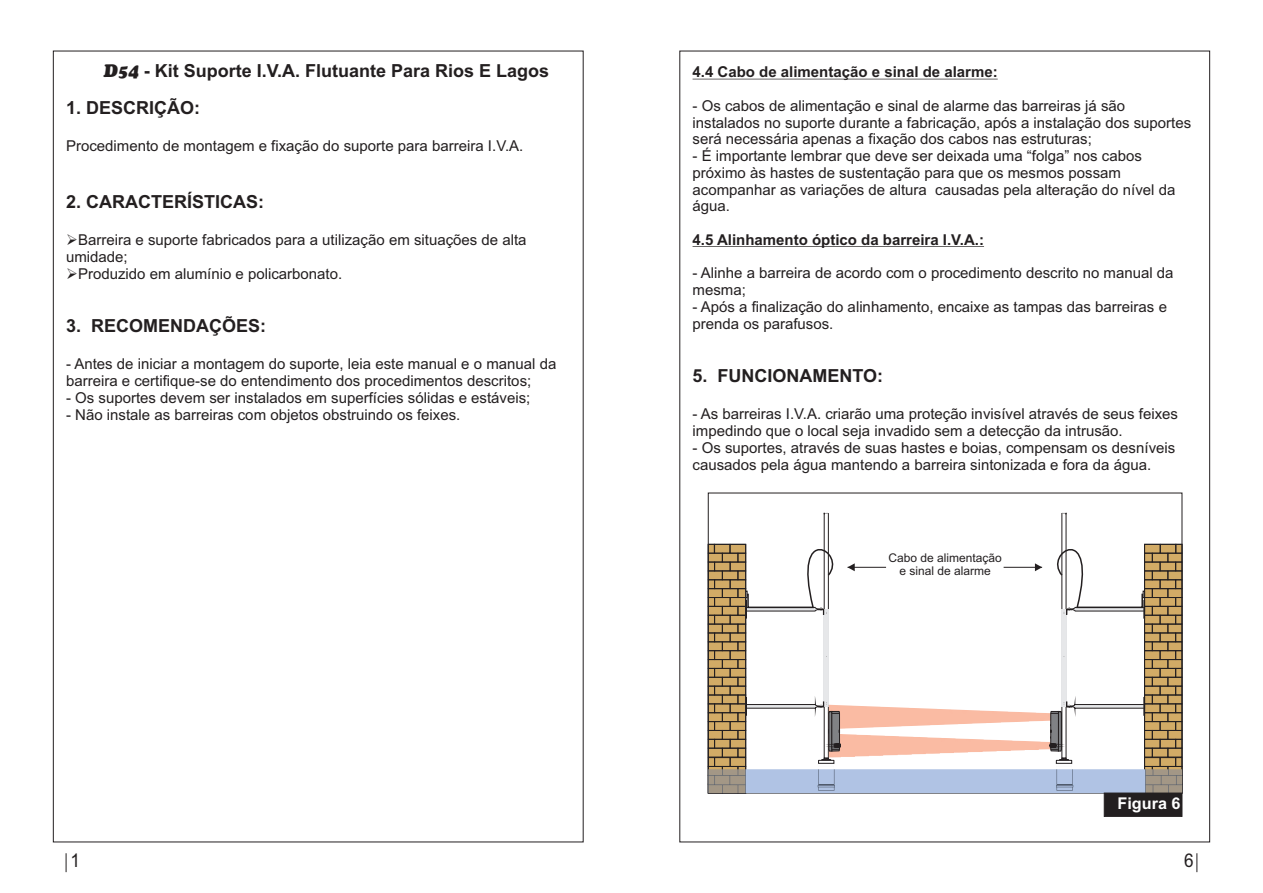
<style>
.page{position:relative;width:1263px;height:893px;background:#fff}
.page>*{position:absolute;margin:0;border:0;box-sizing:border-box;transform-origin:0 0}
.t1{font:18.9px "Arial";color:#231f20;scale:.91 1}
.t2{font:700 18px "Arial";color:#231f20}
.t3{font:700 16.2px "Arial";color:#fff}
.t4{font:15px/16.8px "Arial";color:#231f20}
.t5{font:700 15px "Arial";color:#231f20}
.t6{font:12px/13.4px "Arial";color:#231f20;text-align:center}
.s1{font-family:"Cupertino Plain";font-weight:400;font-style:italic}
</style>
<div class="page">
<svg style="left:1197px;top:853px;width:1px;height:19px"></svg>
<svg style="left:66px;top:853px;width:1px;height:19px"></svg>
<hr style="left:692px;top:79px;width:306px;height:1px;background:#231f20">
<hr style="left:692px;top:246px;width:292px;height:1px;background:#231f20">
<hr style="left:1003px;top:567px;width:39px;height:1px;background:#231f20">
<hr style="left:847px;top:567px;width:39px;height:1px;background:#231f20">
<img style="left:855px;top:734px;width:180px;height:23px">
<svg style="left:708px;top:512px;width:147px;height:281px"></svg>
<svg style="left:1035px;top:512px;width:147px;height:305px"></svg>
<p class="t2" style="left:103px;top:64px;width:448px"><span class="s1">D54</span> - Kit Suporte I.V.A. Flutuante Para Rios E Lagos</p>
<p class="t2" style="left:66px;top:101px;width:136px">1. DESCRIÇÃO:</p>
<p class="t4" style="left:66px;top:139px;width:459px">Procedimento de montagem e fixação do suporte para barreira I.V.A.</p>
<p class="t2" style="left:66px;top:195px;width:199px">2. CARACTERÍSTICAS:</p>
<p class="t4" style="left:66px;top:233px;width:462px">➢Barreira e suporte fabricados para a utilização em situações de alta umidade;</p>
<p class="t4" style="left:66px;top:267px;width:278px">➢Produzido em alumínio e policarbonato.</p>
<p class="t2" style="left:66px;top:319px;width:202px">3. RECOMENDAÇÕES:</p>
<p class="t4" style="left:66px;top:357px;width:492px">- Antes de iniciar a montagem do suporte, leia este manual e o manual da barreira e certifique-se do entendimento dos procedimentos descritos;</p>
<p class="t4" style="left:66px;top:391px;width:466px">- Os suportes devem ser instalados em superfícies sólidas e estáveis;</p>
<p class="t4" style="left:66px;top:407px;width:396px">- Não instale as barreiras com objetos obstruindo os feixes.</p>
<p class="t5" style="left:692px;top:66px;width:307px">4.4 Cabo de alimentação e sinal de alarme:</p>
<p class="t4" style="left:692px;top:99px;width:500px">- Os cabos de alimentação e sinal de alarme das barreiras já são instalados no suporte durante a fabricação, após a instalação dos suportes será necessária apenas a fixação dos cabos nas estruturas;</p>
<p class="t4" style="left:692px;top:149px;width:484px">- É importante lembrar que deve ser deixada uma “folga” nos cabos próximo às hastes de sustentação para que os mesmos possam acompanhar as variações de altura causadas pela alteração do nível da água.</p>
<p class="t5" style="left:692px;top:234px;width:293px">4.5 Alinhamento óptico da barreira I.V.A.:</p>
<p class="t4" style="left:692px;top:266px;width:483px">- Alinhe a barreira de acordo com o procedimento descrito no manual da mesma;</p>
<p class="t4" style="left:692px;top:300px;width:476px">- Após a finalização do alinhamento, encaixe as tampas das barreiras e prenda os parafusos.</p>
<p class="t2" style="left:692px;top:369px;width:192px">5. FUNCIONAMENTO:</p>
<p class="t4" style="left:692px;top:407px;width:487px">- As barreiras I.V.A. criarão uma proteção invisível através de seus feixes impedindo que o local seja invadido sem a detecção da intrusão.</p>
<p class="t4" style="left:692px;top:440px;width:484px">- Os suportes, através de suas hastes e boias, compensam os desníveis causados pela água mantendo a barreira sintonizada e fora da água.</p>
<p class="t6" style="left:888px;top:552px;width:115px">Cabo de alimentação e sinal de alarme</p>
<p class="t3" style="left:1117px;top:797px;width:65px">Figura 6</p>
<p class="t1" style="left:70px;top:853px;width:12px">1</p>
<p class="t1" style="left:1184px;top:853px;width:12px">6</p>
</div>
